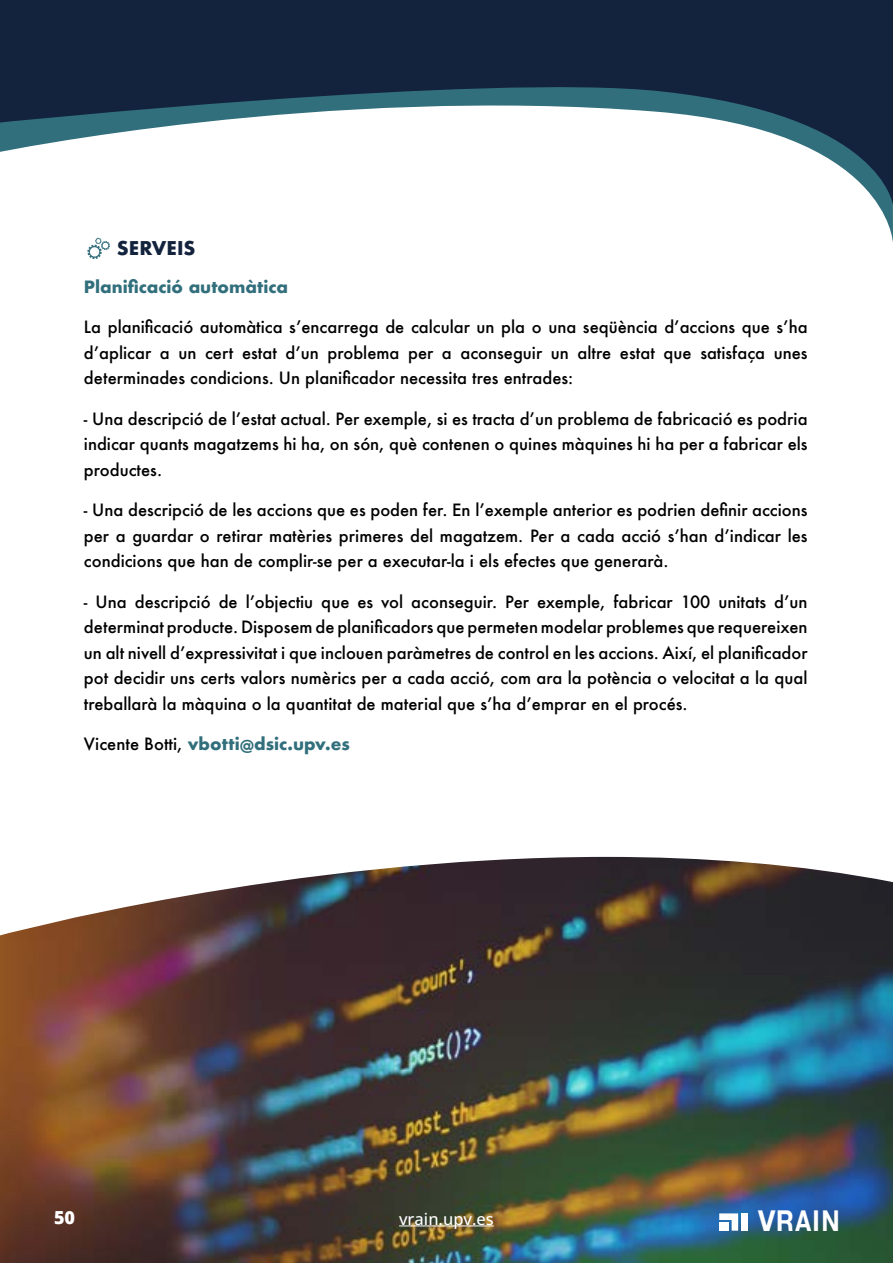
<style>
.page{position:relative;width:893px;height:1263px;background:#fff}
.page>*{position:absolute;margin:0;border:0;box-sizing:border-box;transform-origin:0 0}
.t1{font:700 30.15px "Helvetica Neue";letter-spacing:.045em;color:#fff;scale:.91 1}
.t2{font:700 18.45px "Futura";color:#13233d}
.t3{font:800 18px "Open Sans";color:#fff}
.t4{font:500 16.5px/25.5px "Futura";color:#000;text-align:justify}
.t5{font:700 16.5px "Futura";color:#326f7c}
.t6{font:500 16.5px "Open Sans";color:#fff}
.s1{font-weight:500;color:#000}
</style>
<div class="page">
<svg style="left:87px;top:243px;width:23px;height:16px"></svg>
<img style="left:0;top:857px;width:893px;height:406px">
<hr style="left:399px;top:1226px;width:95px;height:1px;background:#fff">
<svg style="left:0;top:0;width:893px;height:205px;fill:#13233d"></svg>
<div style="left:741px;top:1213px;width:7px;height:18px;background:#fff"></div>
<svg style="left:719px;top:1213px;width:19px;height:18px"></svg>
<p class="t2" style="left:117px;top:235px;width:80px">SERVEIS</p>
<p class="t5" style="left:84px;top:275px;width:206px">Planificació automàtica</p>
<p class="t4" style="left:84px;top:314px;width:725px">La planificació automàtica s’encarrega de calcular un pla o una seqüència d’accions que s’ha d’aplicar a un cert estat d’un problema per a aconseguir un altre estat que satisfaça unes determinades condicions. Un planificador necessita tres entrades:</p>
<p class="t4" style="left:84px;top:406px;width:725px">- Una descripció de l’estat actual. Per exemple, si es tracta d’un problema de fabricació es podria indicar quants magatzems hi ha, on són, què contenen o quines màquines hi ha per a fabricar els productes.</p>
<p class="t4" style="left:84px;top:497px;width:725px">- Una descripció de les accions que es poden fer. En l’exemple anterior es podrien definir accions per a guardar o retirar matèries primeres del magatzem. Per a cada acció s’han d’indicar les condicions que han de complir-se per a executar-la i els efectes que generarà.</p>
<p class="t4" style="left:84px;top:589px;width:725px">- Una descripció de l’objectiu que es vol aconseguir. Per exemple, fabricar 100 unitats d’un determinat producte. Disposem de planificadors que permeten modelar problemes que requereixen un alt nivell d’expressivitat i que inclouen paràmetres de control en les accions. Així, el planificador pot decidir uns certs valors numèrics per a cada acció, com ara la potència o velocitat a la qual treballarà la màquina o la quantitat de material que s’ha d’emprar en el procés.</p>
<p class="t5" style="left:84px;top:732px;width:267px"><span class="s1">Vicente Botti,</span> vbotti@dsic.upv.es</p>
<p class="t3" style="left:54px;top:1203px;width:23px">50</p>
<p class="t6" style="left:399px;top:1208px;width:96px">vrain.upv.es</p>
<h1 class="t1" style="left:758px;top:1198px;width:91px">VRAIN</h1>
</div>
